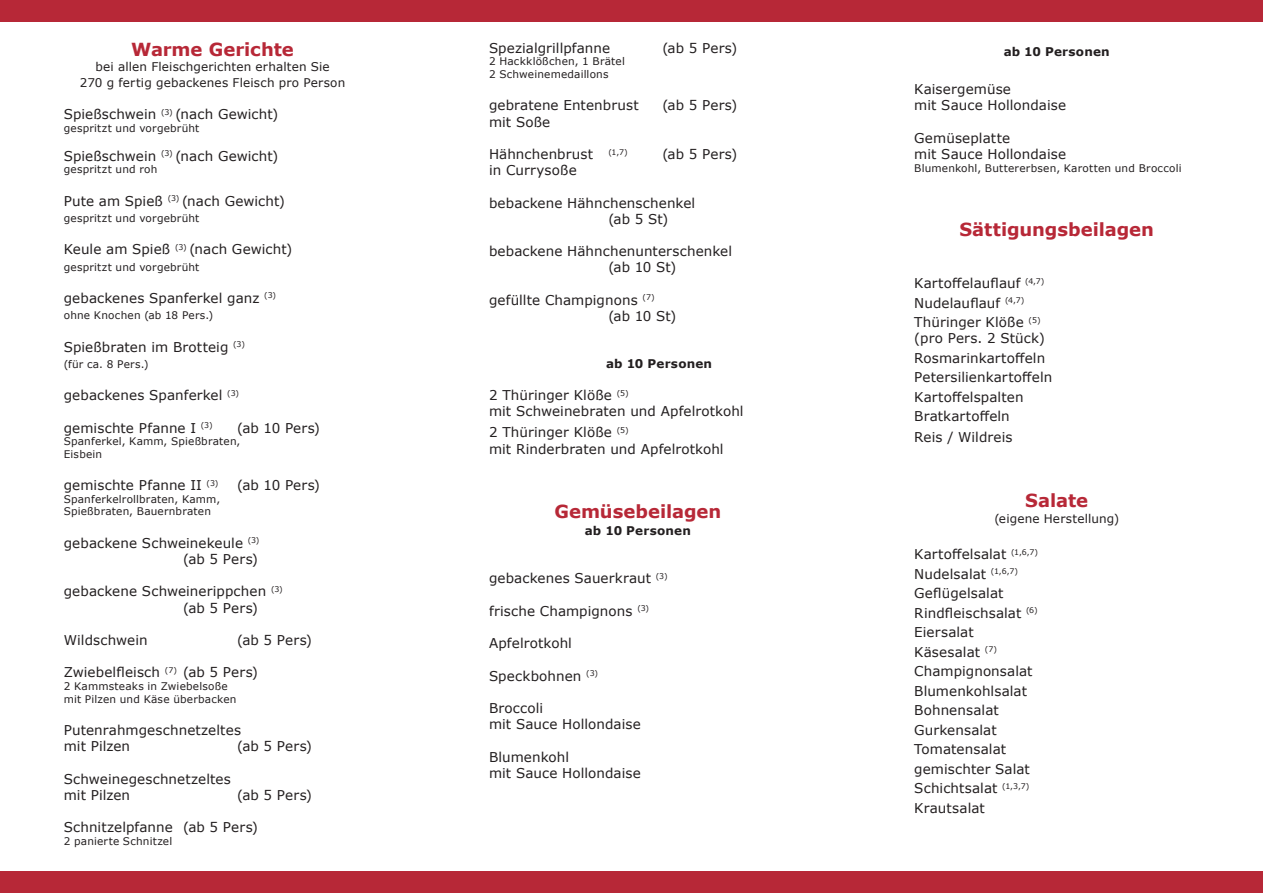
<style>
.page{position:relative;width:1263px;height:893px;background:#fff}
.page>*{position:absolute;margin:0;border:0;box-sizing:border-box;transform-origin:0 0}
.t1{font:700 18px "Verdana";letter-spacing:-.005em;color:#b72837}
.t2{font:13.5px/19.5px "Verdana";letter-spacing:.005em;color:#231f20}
.t3{font:12px/16.2px "Verdana";letter-spacing:.015em;color:#231f20;text-align:center}
.t4{font:700 12px "Verdana";letter-spacing:.015em;color:#231f20}
.t5{font:10.5px/12.6px "Verdana";letter-spacing:.02em;color:#231f20}
</style>
<div class="page">
<div style="left:0;top:0;width:1263px;height:21px;background:#b72837"></div>
<div style="left:0;top:872px;width:1263px;height:21px;background:#b72837"></div>
<p class="t1" style="left:131px;top:37px;width:164px">Warme Gerichte</p>
<p class="t3" style="left:80px;top:58px;width:267px">bei allen Fleischgerichten erhalten Sie<br>270 g fertig gebackenes Fleisch pro Person</p>
<p class="t2" style="left:64px;top:104px;width:216px">Spießschwein <sup>(3)</sup> (nach Gewicht)</p>
<p class="t5" style="left:64px;top:122px;width:137px">gespritzt und vorgebrüht</p>
<p class="t2" style="left:64px;top:146px;width:216px">Spießschwein <sup>(3)</sup> (nach Gewicht)</p>
<p class="t5" style="left:64px;top:163px;width:95px">gespritzt und roh</p>
<p class="t2" style="left:64px;top:191px;width:223px">Pute am Spieß <sup>(3)</sup> (nach Gewicht)</p>
<p class="t5" style="left:64px;top:212px;width:137px">gespritzt und vorgebrüht</p>
<p class="t2" style="left:64px;top:239px;width:230px">Keule am Spieß <sup>(3)</sup> (nach Gewicht)</p>
<p class="t5" style="left:64px;top:260px;width:137px">gespritzt und vorgebrüht</p>
<p class="t2" style="left:64px;top:288px;width:214px">gebackenes Spanferkel ganz <sup>(3)</sup></p>
<p class="t5" style="left:64px;top:309px;width:151px">ohne Knochen (ab 18 Pers.)</p>
<p class="t2" style="left:64px;top:337px;width:183px">Spießbraten im Brotteig <sup>(3)</sup></p>
<p class="t5" style="left:64px;top:357px;width:86px">(für ca. 8 Pers.)</p>
<p class="t2" style="left:64px;top:385px;width:177px">gebackenes Spanferkel <sup>(3)</sup></p>
<p class="t2" style="left:64px;top:418px;width:150px">gemischte Pfanne I <sup>(3)</sup></p>
<p class="t2" style="left:237px;top:418px;width:84px">(ab 10 Pers)</p>
<p class="t5" style="left:64px;top:435px;width:178px">Spanferkel, Kamm, Spießbraten,<br>Eisbein</p>
<p class="t2" style="left:64px;top:475px;width:156px">gemischte Pfanne II <sup>(3)</sup></p>
<p class="t2" style="left:237px;top:475px;width:84px">(ab 10 Pers)</p>
<p class="t5" style="left:64px;top:492px;width:158px">Spanferkelrollbraten, Kamm,<br>Spießbraten, Bauernbraten</p>
<p class="t2" style="left:64px;top:535px;width:197px;line-height:16.2px;text-align:right">gebackene Schweinekeule <sup>(3) </sup>(ab 5 Pers)</p>
<p class="t2" style="left:64px;top:581px;width:220px">gebackene Schweinerippchen <sup>(3)</sup></p>
<p class="t2" style="left:183px;top:598px;width:76px">(ab 5 Pers)</p>
<p class="t2" style="left:64px;top:630px;width:85px">Wildschwein</p>
<p class="t2" style="left:237px;top:630px;width:76px">(ab 5 Pers)</p>
<p class="t2" style="left:64px;top:662px;width:196px">Zwiebelfleisch <sup>(7)</sup> (ab 5 Pers)</p>
<p class="t5" style="left:64px;top:680px;width:174px">2 Kammsteaks in Zwiebelsoße mit Pilzen und Käse überbacken</p>
<p class="t2" style="left:64px;top:720px;width:179px">Putenrahmgeschnetzeltes</p>
<p class="t2" style="left:64px;top:736px;width:68px">mit Pilzen</p>
<p class="t2" style="left:237px;top:736px;width:76px">(ab 5 Pers)</p>
<p class="t2" style="left:64px;top:769px;width:169px">Schweinegeschnetzeltes</p>
<p class="t2" style="left:64px;top:785px;width:68px">mit Pilzen</p>
<p class="t2" style="left:237px;top:785px;width:76px">(ab 5 Pers)</p>
<p class="t2" style="left:64px;top:817px;width:196px">Schnitzelpfanne (ab 5 Pers)</p>
<p class="t5" style="left:64px;top:834px;width:110px">2 panierte Schnitzel</p>
<p class="t2" style="left:489px;top:38px;width:123px">Spezialgrillpfanne</p>
<p class="t2" style="left:662px;top:38px;width:76px">(ab 5 Pers)</p>
<p class="t5" style="left:489px;top:55px;width:137px">2 Hackklößchen, 1 Brätel<br>2 Schweinemedaillons</p>
<p class="t2" style="left:489px;top:96px;width:151px">gebratene Entenbrust</p>
<p class="t2" style="left:662px;top:96px;width:76px">(ab 5 Pers)</p>
<p class="t2" style="left:489px;top:112px;width:63px">mit Soße</p>
<p class="t2" style="left:489px;top:144px;width:140px">Hähnchenbrust <sup>(1,7)</sup></p>
<p class="t2" style="left:662px;top:144px;width:76px">(ab 5 Pers)</p>
<p class="t2" style="left:489px;top:160px;width:89px">in Currysoße</p>
<p class="t2" style="left:608px;top:194px;width:88px;line-height:16.2px;text-indent:-119px">bebackene Hähnchenschenkel (ab 5 St)</p>
<p class="t2" style="left:608px;top:243px;width:125px;line-height:16.2px;text-indent:-119px">bebackene Hähnchenunterschenkel (ab 10 St)</p>
<p class="t2" style="left:608px;top:292px;width:69px;line-height:16.2px;text-indent:-119px">gefüllte Champignons <sup>(7) </sup>(ab 10 St)</p>
<p class="t4" style="left:606px;top:355px;width:108px">ab 10 Personen</p>
<p class="t2" style="left:489px;top:387px;width:256px;line-height:16.2px">2 Thüringer Klöße <sup>(5)<br></sup>mit Schweinebraten und Apfelrotkohl</p>
<p class="t2" style="left:489px;top:424px;width:236px;line-height:16.2px">2 Thüringer Klöße <sup>(5)<br></sup>mit Rinderbraten und Apfelrotkohl</p>
<h1 class="t1" style="left:554px;top:499px;width:168px">Gemüsebeilagen</h1>
<p class="t4" style="left:585px;top:522px;width:108px">ab 10 Personen</p>
<p class="t2" style="left:489px;top:568px;width:180px">gebackenes Sauerkraut <sup>(3)</sup></p>
<p class="t2" style="left:489px;top:601px;width:161px">frische Champignons <sup>(3)</sup></p>
<p class="t2" style="left:489px;top:633px;width:84px">Apfelrotkohl</p>
<p class="t2" style="left:489px;top:666px;width:110px">Speckbohnen <sup>(3)</sup></p>
<p class="t2" style="left:489px;top:700px;width:153px;line-height:16.2px">Broccoli<br>mit Sauce Hollondaise</p>
<p class="t2" style="left:489px;top:748px;width:153px;line-height:16.2px">Blumenkohl<br>mit Sauce Hollondaise</p>
<p class="t4" style="left:1004px;top:43px;width:108px">ab 10 Personen</p>
<p class="t2" style="left:914px;top:81px;width:153px;line-height:16.2px">Kaisergemüse<br>mit Sauce Hollondaise</p>
<p class="t2" style="left:914px;top:130px;width:153px;line-height:16.2px">Gemüseplatte<br>mit Sauce Hollondaise</p>
<p class="t5" style="left:914px;top:161px;width:269px">Blumenkohl, Buttererbsen, Karotten und Broccoli</p>
<h1 class="t1" style="left:959px;top:217px;width:196px">Sättigungsbeilagen</h1>
<p class="t2" style="left:914px;top:273px;width:132px">Kartoffelauflauf <sup>(4,7)<br></sup>Nudelauflauf <sup>(4,7)<br></sup>Thüringer Klöße <sup>(5)</sup></p>
<p class="t2" style="left:914px;top:329px;width:139px">(pro Pers. 2 Stück)<br>Rosmarinkartoffeln<br>Petersilienkartoffeln<br>Kartoffelspalten<br>Bratkartoffeln</p>
<p class="t2" style="left:914px;top:428px;width:100px">Reis / Wildreis</p>
<h1 class="t1" style="left:1025px;top:488px;width:64px">Salate</h1>
<p class="t3" style="left:994px;top:511px;width:126px">(eigene Herstellung)</p>
<p class="t2" style="left:914px;top:544px;width:125px">Kartoffelsalat <sup>(1,6,7)<br></sup>Nudelsalat <sup>(1,6,7)<br></sup>Geflügelsalat<br>Rindfleischsalat <sup>(6)<br></sup>Eiersalat<br>Käsesalat <sup>(7)<br></sup>Champignonsalat<br>Blumenkohlsalat<br>Bohnensalat<br>Gurkensalat<br>Tomatensalat gemischter Salat<br>Schichtsalat <sup>(1,3,7)<br></sup>Krautsalat</p>
</div>
